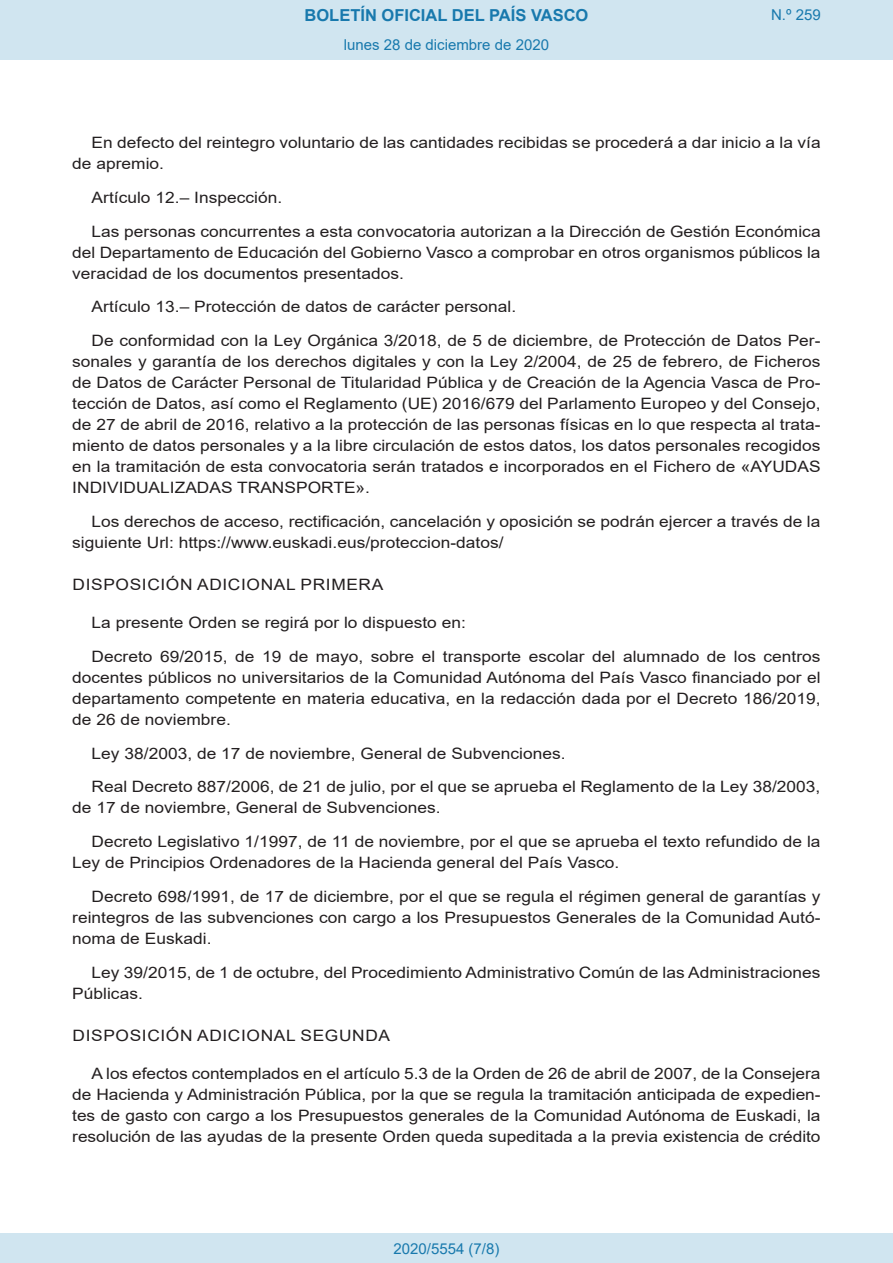
<style>
.page{position:relative;width:893px;height:1263px;background:#fff}
.page>*{position:absolute;margin:0;border:0;box-sizing:border-box;transform-origin:0 0}
.t1{font:700 16.5px "Arial";color:#1879ad}
.BOPVDetalle{font:15.6px/21px "Arial";color:#231f20;scale:1.11 1}
.BOPVDisposicion{font:15.6px "Arial";letter-spacing:.035em;color:#231f20;scale:1.11 1}
.Paginacion_Centro{font:15px "Arial";color:#1879ad}
</style>
<div class="page">
<div style="left:0;top:0;width:893px;height:60px;background:#d0e5f0"></div>
<div style="left:0;top:1233px;width:893px;height:30px;background:#d0e5f0"></div>
<p class="t1" style="left:305px;top:3px;width:285px">BOLETÍN OFICIAL DEL PAÍS VASCO</p>
<p class="Paginacion_Centro" style="left:344px;top:35px;width:207px">lunes 28 de diciembre de 2020</p>
<p class="Paginacion_Centro" style="left:771px;top:5px;width:51px">N.º 259</p>
<p class="BOPVDetalle" style="left:72px;top:132px;width:676px;text-indent:19px">En defecto del reintegro voluntario de las cantidades recibidas se procederá a dar inicio a la vía de apremio.</p>
<p class="BOPVDetalle" style="left:92px;top:187px;width:173px">Artículo 12.– Inspección.</p>
<p class="BOPVDetalle" style="left:72px;top:221px;width:676px;text-align:justify;text-indent:19px">Las personas concurrentes a esta convocatoria autorizan a la Dirección de Gestión Económica del Departamento de Educación del Gobierno Vasco a comprobar en otros organismos públicos la veracidad de los documentos presentados.</p>
<p class="BOPVDetalle" style="left:92px;top:296px;width:384px">Artículo 13.– Protección de datos de carácter personal.</p>
<p class="BOPVDetalle" style="left:72px;top:330px;width:676px;text-align:justify;text-indent:19px">De conformidad con la Ley Orgánica 3/2018, de 5 de diciembre, de Protección de Datos Per&shy;sonales y garantía de los derechos digitales y con la Ley 2/2004, de 25 de febrero, de Ficheros de Datos de Carácter Personal de Titularidad Pública y de Creación de la Agencia Vasca de Pro&shy;tección de Datos, así como el Reglamento (UE) 2016/679 del Parlamento Europeo y del Consejo, de 27 de abril de 2016, relativo a la protección de las personas físicas en lo que respecta al trata&shy;miento de datos personales y a la libre circulación de estos datos, los datos personales recogidos en la tramitación de esta convocatoria serán tratados e incorporados en el Fichero de «AYUDAS INDIVIDUALIZADAS TRANSPORTE».</p>
<p class="BOPVDetalle" style="left:72px;top:511px;width:675px;text-indent:19px">Los derechos de acceso, rectificación, cancelación y oposición se podrán ejercer a través de la siguiente Url: https://www.euskadi.eus/proteccion-datos/</p>
<p class="BOPVDisposicion" style="left:73px;top:574px;width:281px">DISPOSICIÓN ADICIONAL PRIMERA</p>
<p class="BOPVDetalle" style="left:92px;top:612px;width:339px">La presente Orden se regirá por lo dispuesto en:</p>
<p class="BOPVDetalle" style="left:72px;top:646px;width:676px;text-align:justify;text-indent:19px">Decreto 69/2015, de 19 de mayo, sobre el transporte escolar del alumnado de los centros docentes públicos no universitarios de la Comunidad Autónoma del País Vasco financiado por el departamento competente en materia educativa, en la redacción dada por el Decreto 186/2019, de 26 de noviembre.</p>
<p class="BOPVDetalle" style="left:92px;top:743px;width:428px">Ley 38/2003, de 17 de noviembre, General de Subvenciones.</p>
<p class="BOPVDetalle" style="left:72px;top:776px;width:675px;text-indent:19px">Real Decreto 887/2006, de 21 de julio, por el que se aprueba el Reglamento de la Ley 38/2003, de 17 de noviembre, General de Subvenciones.</p>
<p class="BOPVDetalle" style="left:72px;top:831px;width:676px;text-indent:19px">Decreto Legislativo 1/1997, de 11 de noviembre, por el que se aprueba el texto refundido de la<br>Ley de Principios Ordenadores de la Hacienda general del País Vasco.</p>
<p class="BOPVDetalle" style="left:72px;top:886px;width:676px;text-align:justify;text-indent:19px">Decreto 698/1991, de 17 de diciembre, por el que se regula el régimen general de garantías y reintegros de las subvenciones con cargo a los Presupuestos Generales de la Comunidad Autó&shy;noma de Euskadi.</p>
<p class="BOPVDetalle" style="left:72px;top:962px;width:676px;text-indent:19px">Ley 39/2015, de 1 de octubre, del Procedimiento Administrativo Común de las Administraciones<br>Públicas.</p>
<p class="BOPVDisposicion" style="left:73px;top:1025px;width:287px">DISPOSICIÓN ADICIONAL SEGUNDA</p>
<p class="BOPVDetalle" style="left:72px;top:1063px;width:676px;text-align:justify;text-indent:19px">A los efectos contemplados en el artículo 5.3 de la Orden de 26 de abril de 2007, de la Consejera de Hacienda y Administración Pública, por la que se regula la tramitación anticipada de expedien&shy;tes de gasto con cargo a los Presupuestos generales de la Comunidad Autónoma de Euskadi, la resolución de las ayudas de la presente Orden queda supeditada a la previa existencia de crédito</p>
<p class="Paginacion_Centro" style="left:393px;top:1238px;width:107px">2020/5554 (7/8)</p>
</div>
